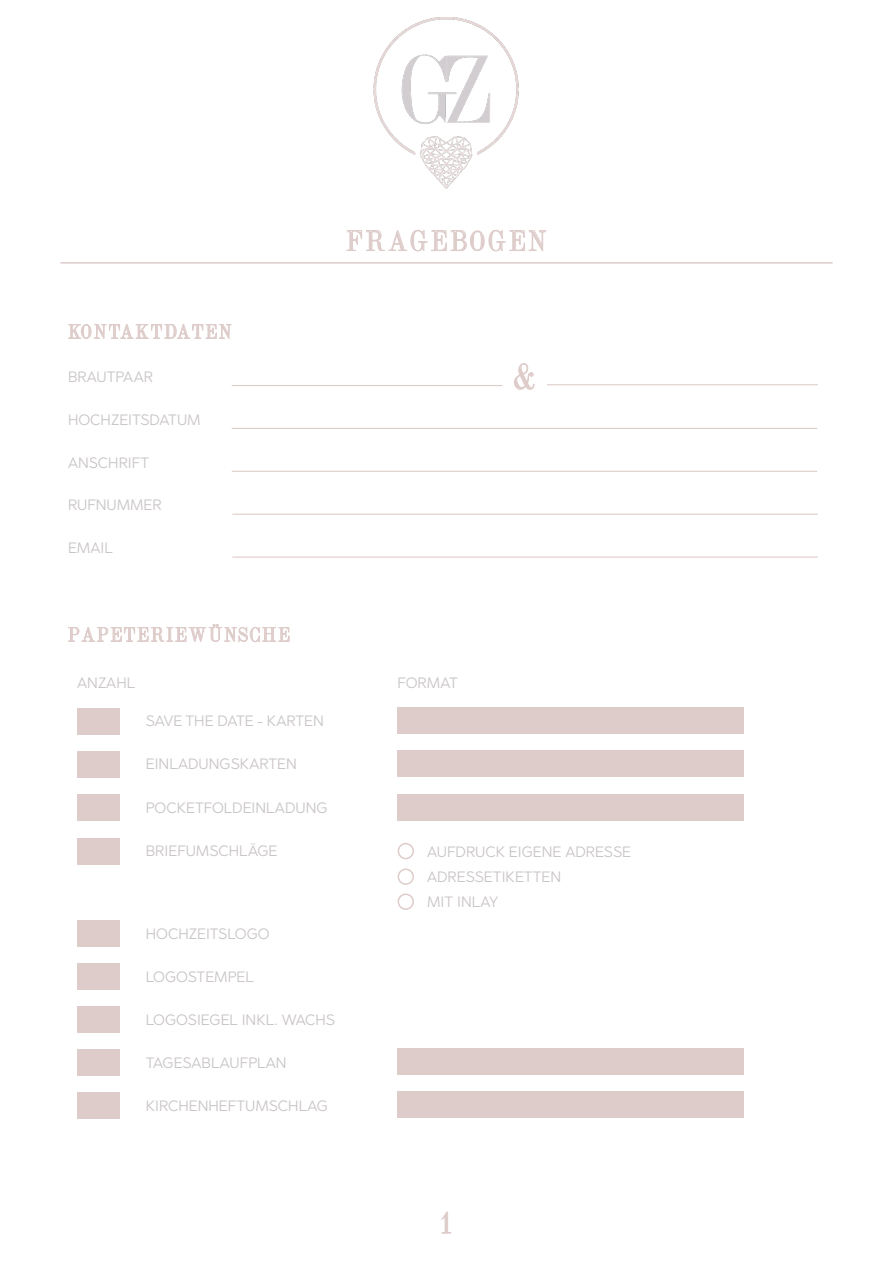
<style>
.page{position:relative;width:893px;height:1263px;background:#fff}
.page>*{position:absolute;margin:0;border:0;box-sizing:border-box;transform-origin:0 0}
.t1{font:39px "Dubiel Plain";color:#deccca}
.t2{font:31.5px "Dubiel Plain";color:#deccca}
.t3{font:30px "Dubiel Plain";letter-spacing:.1em;color:#deccca}
.t4{font:21px "Dubiel Plain";letter-spacing:.1em;color:#deccca}
.t5{font:15px "Abrade";color:#c9c4c6}
</style>
<div class="page">
<svg style="left:347px;top:230px;width:199px;height:22px"></svg>
<hr style="left:60px;top:262px;width:773px;height:2px;background:#deccca">
<svg style="left:68px;top:324px;width:163px;height:15px"></svg>
<hr style="left:232px;top:385px;width:271px;height:1px;background:#deccca">
<hr style="left:232px;top:428px;width:585px;height:1px;background:#deccca">
<hr style="left:232px;top:471px;width:585px;height:1px;background:#deccca">
<hr style="left:232px;top:514px;width:586px;height:1px;background:#deccca">
<hr style="left:232px;top:556px;width:586px;height:2px;background:#deccca">
<hr style="left:547px;top:384px;width:271px;height:1px;background:#deccca">
<svg style="left:514px;top:363px;width:21px;height:27px"></svg>
<svg style="left:68px;top:624px;width:221px;height:19px"></svg>
<img style="left:373px;top:17px;width:146px;height:172px">
<div style="left:77px;top:708px;width:43px;height:26px;background:#deccca"></div>
<div style="left:77px;top:751px;width:43px;height:26px;background:#deccca"></div>
<div style="left:77px;top:838px;width:43px;height:26px;background:#deccca"></div>
<div style="left:77px;top:920px;width:43px;height:27px;background:#deccca"></div>
<div style="left:77px;top:963px;width:43px;height:27px;background:#deccca"></div>
<div style="left:77px;top:1006px;width:43px;height:27px;background:#deccca"></div>
<div style="left:77px;top:1092px;width:43px;height:27px;background:#deccca"></div>
<div style="left:77px;top:1049px;width:43px;height:27px;background:#deccca"></div>
<div style="left:398px;top:707px;width:346px;height:27px;background:#deccca"></div>
<div style="left:398px;top:750px;width:346px;height:27px;background:#deccca"></div>
<div style="left:398px;top:1091px;width:346px;height:27px;background:#deccca"></div>
<div style="left:398px;top:1049px;width:346px;height:26px;background:#deccca"></div>
<svg style="left:441px;top:1211px;width:10px;height:23px"></svg>
<div style="left:77px;top:794px;width:43px;height:27px;background:#deccca"></div>
<div style="left:398px;top:794px;width:346px;height:26px;background:#deccca"></div>
<div style="left:398px;top:843px;width:16px;height:16px;border:2px solid #deccca;border-radius:50%"></div>
<div style="left:398px;top:893px;width:16px;height:17px;border:2px solid #deccca;border-radius:50%"></div>
<div style="left:398px;top:868px;width:16px;height:17px;border:2px solid #deccca;border-radius:50%"></div>
<p class="t3" style="left:346px;top:225px;width:202px">FRAGEBOGEN</p>
<p class="t4" style="left:68px;top:321px;width:165px">KONTAKTDATEN</p>
<p class="t5" style="left:68px;top:366px;width:86px">BRAUTPAAR</p>
<p class="t5" style="left:68px;top:409px;width:134px">HOCHZEITSDATUM</p>
<p class="t5" style="left:68px;top:452px;width:83px">ANSCHRIFT</p>
<p class="t5" style="left:68px;top:494px;width:95px">RUFNUMMER</p>
<p class="t5" style="left:68px;top:538px;width:46px">EMAIL</p>
<p class="t4" style="left:68px;top:624px;width:223px">PAPETERIEWÜNSCHE</p>
<p class="t5" style="left:77px;top:673px;width:59px">ANZAHL</p>
<p class="t5" style="left:146px;top:711px;width:180px">SAVE THE DATE - KARTEN</p>
<p class="t5" style="left:146px;top:754px;width:153px">EINLADUNGSKARTEN</p>
<p class="t5" style="left:146px;top:797px;width:183px">POCKETFOLDEINLADUNG</p>
<p class="t1" style="left:513px;top:357px;width:23px">&amp;</p>
<p class="t5" style="left:398px;top:673px;width:62px">FORMAT</p>
<p class="t5" style="left:146px;top:841px;width:133px">BRIEFUMSCHLÄGE</p>
<p class="t5" style="left:427px;top:842px;width:205px">AUFDRUCK EIGENE ADRESSE</p>
<p class="t5" style="left:427px;top:867px;width:135px">ADRESSETIKETTEN</p>
<p class="t5" style="left:427px;top:891px;width:73px">MIT INLAY</p>
<p class="t5" style="left:146px;top:924px;width:125px">HOCHZEITSLOGO</p>
<p class="t5" style="left:146px;top:966px;width:109px">LOGOSTEMPEL</p>
<p class="t5" style="left:146px;top:1009px;width:191px">LOGOSIEGEL INKL. WACHS</p>
<p class="t5" style="left:146px;top:1052px;width:142px">TAGESABLAUFPLAN</p>
<p class="t5" style="left:146px;top:1095px;width:184px">KIRCHENHEFTUMSCHLAG</p>
<p class="t2" style="left:441px;top:1206px;width:11px">1</p>
</div>
